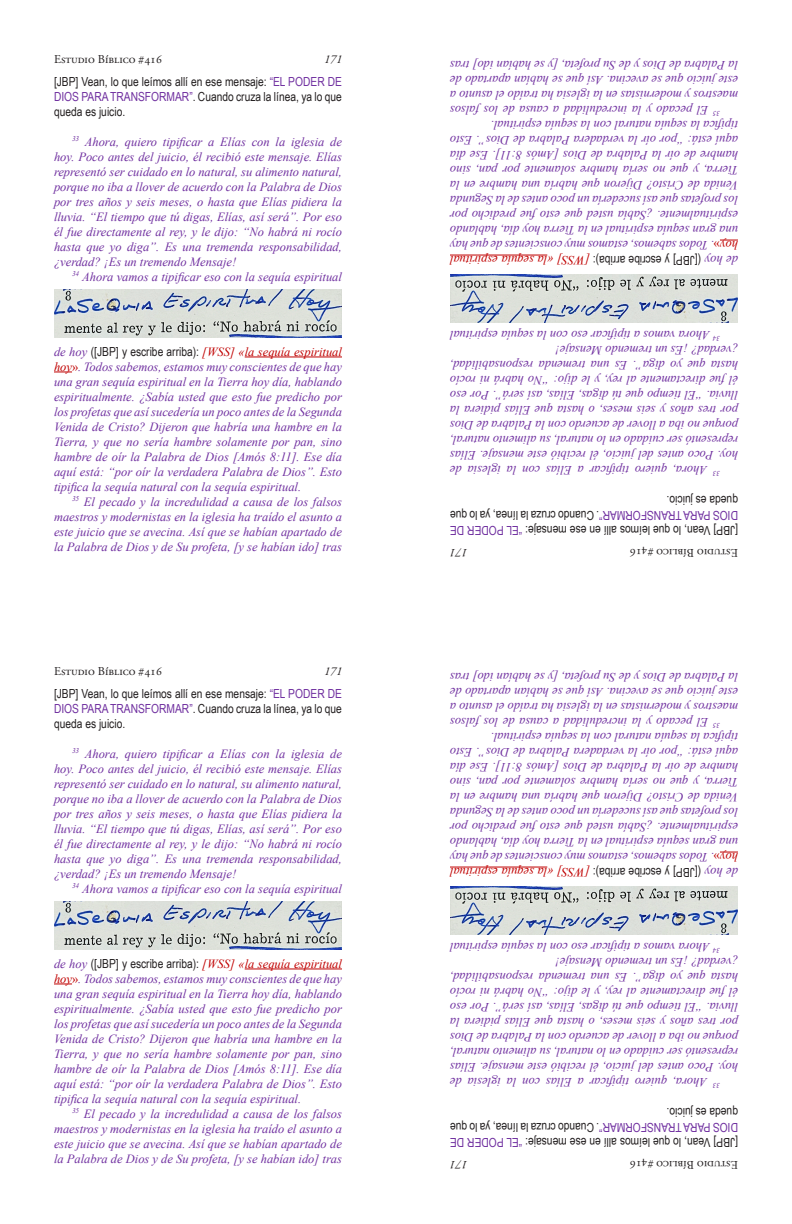
<style>
.page{position:relative;width:792px;height:1224px;background:#fff}
.page>*{position:absolute;margin:0;border:0;box-sizing:border-box;transform-origin:0 0}
.t1{font:italic 12.5px/15px "Times New Roman";color:#7030a0;text-align:justify}
.t2{font:12.5px/15px "Arial Narrow";color:#231f20;text-align:justify}
.t3{font:12px "Adobe Garamond Pro";color:#231f20}
.t4{font:italic 12px "Adobe Garamond Pro";color:#231f20}
.s1{color:#7030a0}
.s2{font-family:"Arial Narrow";font-style:normal;color:#231f20}
.s3{color:#c00000}
.s4{font-style:normal;color:#c00000}
</style>
<div class="page">
<hr style="left:245px;top:357px;width:97px;height:1px;background:#c00000">
<svg style="left:54px;top:372px;width:18px;height:1px"></svg>
<img style="left:54px;top:289px;width:288px;height:48px">
<hr style="left:450px;top:255px;width:97px;height:1px;background:#c00000">
<svg style="left:720px;top:240px;width:18px;height:1px"></svg>
<img style="left:450px;top:275px;width:288px;height:48px">
<hr style="left:245px;top:969px;width:97px;height:1px;background:#c00000">
<svg style="left:54px;top:984px;width:18px;height:1px"></svg>
<img style="left:54px;top:901px;width:288px;height:48px">
<hr style="left:450px;top:867px;width:97px;height:1px;background:#c00000">
<svg style="left:720px;top:852px;width:18px;height:1px"></svg>
<img style="left:450px;top:887px;width:288px;height:48px">
<p class="t3" style="left:54px;top:52px;width:110px">Estudio Bíblico #416</p>
<p class="t4" style="left:324px;top:52px;width:19px">171</p>
<p class="t2" style="left:54px;top:73px;width:290px">[JBP] Vean, lo que leímos allí en ese mensaje: <span class="s1">“EL PODER DE DIOS PARA TRANSFORMAR”</span>. Cuando cruza la línea, ya lo que queda es juicio.</p>
<p class="t1" style="left:54px;top:134px;width:290px;text-indent:18px"><sup>33</sup> Ahora, quiero tipificar a Elías con la iglesia de hoy. Poco antes del juicio, él recibió este mensaje. Elías representó ser cuidado en lo natural, su alimento natural, porque no iba a llover de acuerdo con la Palabra de Dios por tres años y seis meses, o hasta que Elías pidiera la lluvia. “El tiempo que tú digas, Elías, así será”. Por eso él fue directamente al rey, y le dijo: “No habrá ni rocío hasta que yo diga”. Es una tremenda responsabilidad, ¿verdad? ¡Es un tremendo Mensaje!</p>
<p class="t1" style="left:72px;top:269px;width:272px"><sup>34</sup> Ahora vamos a tipificar eso con la sequía espiritual</p>
<p class="t1" style="left:54px;top:344px;width:290px">de hoy <span class="s2">([JBP] y escribe arriba):</span> <span class="s3">[WSS] «la sequía espiritual hoy</span><span class="s4">»</span>. Todos sabemos, estamos muy conscientes de que hay una gran sequía espiritual en la Tierra hoy día, hablando espiritualmente. ¿Sabía usted que esto fue predicho por los profetas que así sucedería un poco antes de la Segunda Venida de Cristo? Dijeron que habría una hambre en la Tierra, y que no sería hambre solamente por pan, sino hambre de oír la Palabra de Dios [Amós 8:11]. Ese día aquí está: “por oír la verdadera Palabra de Dios”. Esto tipifica la sequía natural con la sequía espiritual.</p>
<p class="t1" style="left:54px;top:494px;width:290px;text-indent:18px"><sup>35</sup> El pecado y la incredulidad a causa de los falsos maestros y modernistas en la iglesia ha traído el asunto a este juicio que se avecina. Así que se habían apartado de la Palabra de Dios y de Su profeta, [y se habían ido] tras</p>
<p class="t3" style="left:54px;top:664px;width:110px">Estudio Bíblico #416</p>
<p class="t4" style="left:324px;top:664px;width:19px">171</p>
<p class="t2" style="left:54px;top:685px;width:290px">[JBP] Vean, lo que leímos allí en ese mensaje: <span class="s1">“EL PODER DE DIOS PARA TRANSFORMAR”</span>. Cuando cruza la línea, ya lo que queda es juicio.</p>
<p class="t1" style="left:54px;top:746px;width:290px;text-indent:18px"><sup>33</sup> Ahora, quiero tipificar a Elías con la iglesia de hoy. Poco antes del juicio, él recibió este mensaje. Elías representó ser cuidado en lo natural, su alimento natural, porque no iba a llover de acuerdo con la Palabra de Dios por tres años y seis meses, o hasta que Elías pidiera la lluvia. “El tiempo que tú digas, Elías, así será”. Por eso él fue directamente al rey, y le dijo: “No habrá ni rocío hasta que yo diga”. Es una tremenda responsabilidad, ¿verdad? ¡Es un tremendo Mensaje!</p>
<p class="t1" style="left:72px;top:881px;width:272px"><sup>34</sup> Ahora vamos a tipificar eso con la sequía espiritual</p>
<p class="t1" style="left:54px;top:956px;width:290px">de hoy <span class="s2">([JBP] y escribe arriba):</span> <span class="s3">[WSS] «la sequía espiritual hoy</span><span class="s4">»</span>. Todos sabemos, estamos muy conscientes de que hay una gran sequía espiritual en la Tierra hoy día, hablando espiritualmente. ¿Sabía usted que esto fue predicho por los profetas que así sucedería un poco antes de la Segunda Venida de Cristo? Dijeron que habría una hambre en la Tierra, y que no sería hambre solamente por pan, sino hambre de oír la Palabra de Dios [Amós 8:11]. Ese día aquí está: “por oír la verdadera Palabra de Dios”. Esto tipifica la sequía natural con la sequía espiritual.</p>
<p class="t1" style="left:54px;top:1106px;width:290px;text-indent:18px"><sup>35</sup> El pecado y la incredulidad a causa de los falsos maestros y modernistas en la iglesia ha traído el asunto a este juicio que se avecina. Así que se habían apartado de la Palabra de Dios y de Su profeta, [y se habían ido] tras</p>
<p class="t1" style="left:738px;top:118px;width:290px;text-indent:18px;rotate:-180deg"><sup>35</sup> El pecado y la incredulidad a causa de los falsos maestros y modernistas en la iglesia ha traído el asunto a este juicio que se avecina. Así que se habían apartado de la Palabra de Dios y de Su profeta, [y se habían ido] tras</p>
<p class="t1" style="left:738px;top:268px;width:290px;rotate:-180deg">de hoy <span class="s2">([JBP] y escribe arriba):</span> <span class="s3">[WSS] «la sequía espiritual hoy</span><span class="s4">»</span>. Todos sabemos, estamos muy conscientes de que hay una gran sequía espiritual en la Tierra hoy día, hablando espiritualmente. ¿Sabía usted que esto fue predicho por los profetas que así sucedería un poco antes de la Segunda Venida de Cristo? Dijeron que habría una hambre en la Tierra, y que no sería hambre solamente por pan, sino hambre de oír la Palabra de Dios [Amós 8:11]. Ese día aquí está: “por oír la verdadera Palabra de Dios”. Esto tipifica la sequía natural con la sequía espiritual.</p>
<p class="t1" style="left:720px;top:343px;width:272px;rotate:-180deg"><sup>34</sup> Ahora vamos a tipificar eso con la sequía espiritual</p>
<p class="t1" style="left:738px;top:478px;width:290px;text-indent:18px;rotate:-180deg"><sup>33</sup> Ahora, quiero tipificar a Elías con la iglesia de hoy. Poco antes del juicio, él recibió este mensaje. Elías representó ser cuidado en lo natural, su alimento natural, porque no iba a llover de acuerdo con la Palabra de Dios por tres años y seis meses, o hasta que Elías pidiera la lluvia. “El tiempo que tú digas, Elías, así será”. Por eso él fue directamente al rey, y le dijo: “No habrá ni rocío hasta que yo diga”. Es una tremenda responsabilidad, ¿verdad? ¡Es un tremendo Mensaje!</p>
<p class="t2" style="left:738px;top:539px;width:290px;rotate:-180deg">[JBP] Vean, lo que leímos allí en ese mensaje: <span class="s1">“EL PODER DE DIOS PARA TRANSFORMAR”</span>. Cuando cruza la línea, ya lo que queda es juicio.</p>
<p class="t4" style="left:468px;top:560px;width:19px;rotate:-180deg">171</p>
<p class="t3" style="left:738px;top:560px;width:110px;rotate:-180deg">Estudio Bíblico #416</p>
<p class="t1" style="left:738px;top:730px;width:290px;text-indent:18px;rotate:-180deg"><sup>35</sup> El pecado y la incredulidad a causa de los falsos maestros y modernistas en la iglesia ha traído el asunto a este juicio que se avecina. Así que se habían apartado de la Palabra de Dios y de Su profeta, [y se habían ido] tras</p>
<p class="t1" style="left:738px;top:880px;width:290px;rotate:-180deg">de hoy <span class="s2">([JBP] y escribe arriba):</span> <span class="s3">[WSS] «la sequía espiritual hoy</span><span class="s4">»</span>. Todos sabemos, estamos muy conscientes de que hay una gran sequía espiritual en la Tierra hoy día, hablando espiritualmente. ¿Sabía usted que esto fue predicho por los profetas que así sucedería un poco antes de la Segunda Venida de Cristo? Dijeron que habría una hambre en la Tierra, y que no sería hambre solamente por pan, sino hambre de oír la Palabra de Dios [Amós 8:11]. Ese día aquí está: “por oír la verdadera Palabra de Dios”. Esto tipifica la sequía natural con la sequía espiritual.</p>
<p class="t1" style="left:720px;top:955px;width:272px;rotate:-180deg"><sup>34</sup> Ahora vamos a tipificar eso con la sequía espiritual</p>
<p class="t1" style="left:738px;top:1090px;width:290px;text-indent:18px;rotate:-180deg"><sup>33</sup> Ahora, quiero tipificar a Elías con la iglesia de hoy. Poco antes del juicio, él recibió este mensaje. Elías representó ser cuidado en lo natural, su alimento natural, porque no iba a llover de acuerdo con la Palabra de Dios por tres años y seis meses, o hasta que Elías pidiera la lluvia. “El tiempo que tú digas, Elías, así será”. Por eso él fue directamente al rey, y le dijo: “No habrá ni rocío hasta que yo diga”. Es una tremenda responsabilidad, ¿verdad? ¡Es un tremendo Mensaje!</p>
<p class="t2" style="left:738px;top:1151px;width:290px;rotate:-180deg">[JBP] Vean, lo que leímos allí en ese mensaje: <span class="s1">“EL PODER DE DIOS PARA TRANSFORMAR”</span>. Cuando cruza la línea, ya lo que queda es juicio.</p>
<p class="t4" style="left:468px;top:1172px;width:19px;rotate:-180deg">171</p>
<p class="t3" style="left:738px;top:1172px;width:110px;rotate:-180deg">Estudio Bíblico #416</p>
</div>
